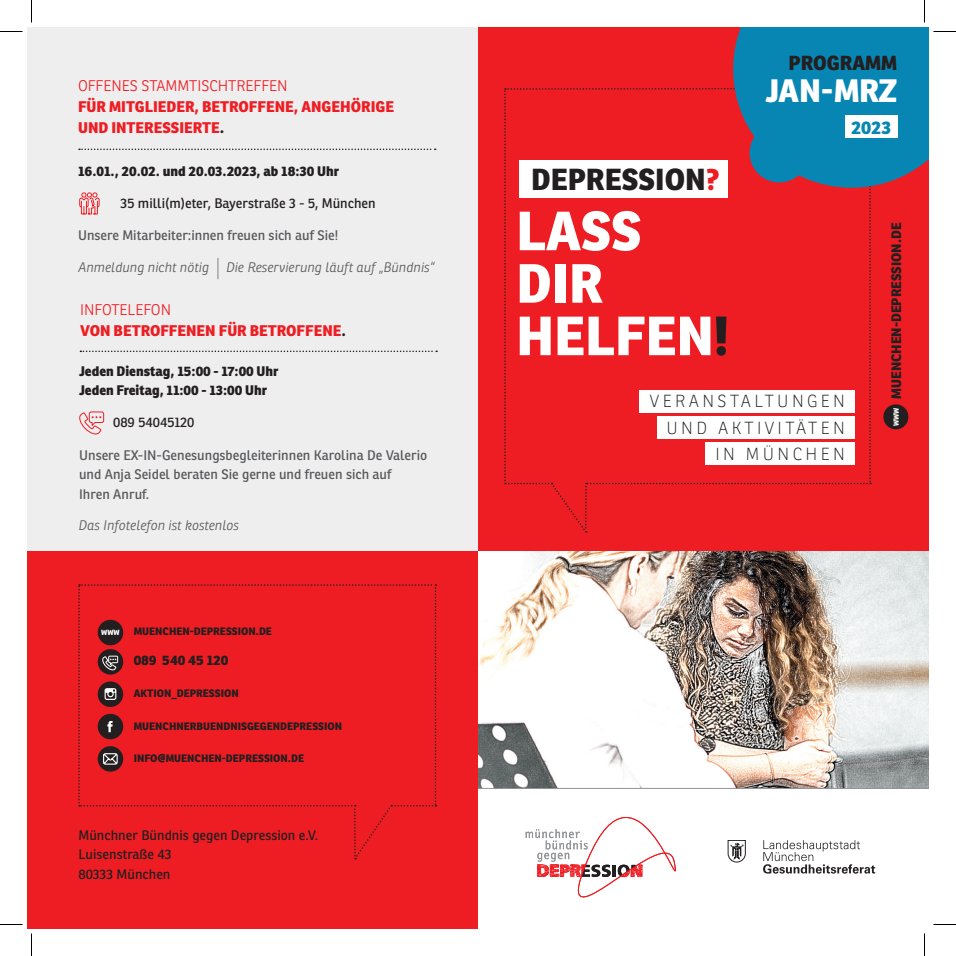
<style>
.page{position:relative;width:956px;height:956px;background:#fff}
.page>*{position:absolute;margin:0;border:0;box-sizing:border-box;transform-origin:0 0}
.t1{font:800 53.55px/52.5px "Ronnia";color:#fff}
.t2{font:800 31.5px "Ronnia";letter-spacing:-.02em;color:#fff}
.t3{font:800 29.55px "Ronnia";color:#231f20}
.t4{font:800 19.8px "Ronnia";color:#231f20}
.t5{font:800 18px "Ronnia";color:#0786b4}
.t6{font:100 16.95px/26.5px "Ronnia";letter-spacing:.2em;color:#231f20;text-align:right}
.t7{font:800 15px/21px "Ronnia";color:#ee1d23}
.t8{font:300 15px "Ronnia";color:#ee1d23}
.t9{font:13.5px/19.5px "Ronnia Basic Rg";color:#57585a}
.t10{font:13.5px/19.5px "Ronnia Basic Rg";color:#231f20}
.t11{font:800 13.5px/19.5px "Ronnia";color:#231f20}
.t12{font:italic 300 13.5px "Ronnia";color:#57585a}
.t13{font:800 13.35px "Ronnia";color:#231f20}
.t14{font:800 10.5px "Ronnia";color:#231f20}
.t15{font:800 7.2px "Ronnia";color:#fff}
.s1{color:#231f20}
.s2{font-weight:300}
.s3{color:#ee1d23}
</style>
<div class="page">
<img style="left:478px;top:551px;width:451px;height:237px">
<hr style="left:425px;top:788px;width:504px;height:1px;background:#939598">
<div style="left:27px;top:27px;width:451px;height:729px;background:#eeeeef"></div>
<svg style="left:525px;top:816px;width:151px;height:82px"></svg>
<svg style="left:728px;top:840px;width:18px;height:22px"></svg>
<svg style="left:763px;top:840px;width:112px;height:34px"></svg>
<svg style="left:79px;top:149px;width:357px;height:1px"></svg>
<div style="left:478px;top:27px;width:451px;height:524px;background:#ee1d23"></div>
<svg style="left:218px;top:258px;width:1px;height:21px"></svg>
<svg style="left:79px;top:192px;width:21px;height:23px"></svg>
<svg style="left:80px;top:351px;width:357px;height:1px"></svg>
<svg style="left:79px;top:411px;width:25px;height:24px"></svg>
<div style="left:27px;top:551px;width:451px;height:378px;background:#ee1d23"></div>
<svg style="left:78px;top:584px;width:358px;height:275px"></svg>
<svg style="left:0;top:31px;width:22px;height:1px"></svg>
<svg style="left:0;top:924px;width:22px;height:1px"></svg>
<svg style="left:933px;top:924px;width:23px;height:1px"></svg>
<svg style="left:31px;top:0;width:1px;height:23px"></svg>
<svg style="left:31px;top:933px;width:1px;height:23px"></svg>
<svg style="left:504px;top:0;width:452px;height:532px"></svg>
<svg style="left:924px;top:933px;width:1px;height:23px"></svg>
<p class="t8" style="left:78px;top:76px;width:211px">OFFENES STAMMTISCHTREFFEN</p>
<p class="t7" style="left:78px;top:96px;width:318px">FÜR MITGLIEDER, BETROFFENE, ANGEHÖRIGE<br>UND INTERESSIERTE<span class="s1">.</span></p>
<p class="t11" style="left:78px;top:161px;width:262px">16.01., 20.02. und 20.03.2023, ab 18:30 Uhr</p>
<p class="t10" style="left:121px;top:193px;width:257px">35 milli(m)eter, Bayerstraße 3 - 5, München</p>
<p class="t9" style="left:78px;top:225px;width:262px">Unsere Mitarbeiter:innen freuen sich auf Sie!</p>
<p class="t12" style="left:78px;top:259px;width:132px">Anmeldung nicht nötig</p>
<p class="t12" style="left:226px;top:259px;width:210px">Die Reservierung läuft auf „Bündnis“</p>
<p class="t7" style="left:80px;top:299px;width:267px"><span class="s2">INFOTELEFON<br></span>VON BETROFFENEN FÜR BETROFFENE<span class="s1">.</span></p>
<p class="t11" style="left:79px;top:361px;width:201px">Jeden Dienstag, 15:00 - 17:00 Uhr<br>Jeden Freitag, 11:00 - 13:00 Uhr</p>
<p class="t10" style="left:113px;top:413px;width:83px">089 54045120</p>
<p class="t9" style="left:79px;top:445px;width:350px">Unsere EX-IN-Genesungsbegleiterinnen Karolina De Valerio und Anja Seidel beraten Sie gerne und freuen sich auf<br>Ihren Anruf.</p>
<p class="t12" style="left:78px;top:517px;width:162px">Das Infotelefon ist kostenlos</p>
<p class="t15" style="left:101px;top:628px;width:20px">WWW</p>
<p class="t14" style="left:134px;top:624px;width:140px">MUENCHEN-DEPRESSION.DE</p>
<p class="t11" style="left:134px;top:650px;width:96px">089 540 45 120</p>
<p class="t14" style="left:134px;top:686px;width:107px">AKTION_DEPRESSION</p>
<p class="t14" style="left:134px;top:719px;width:210px">MUENCHNERBUENDNISGEGENDEPRESSION</p>
<p class="t14" style="left:134px;top:751px;width:172px">INFO@MUENCHEN-DEPRESSION.DE</p>
<p class="t10" style="left:79px;top:825px;width:241px">Münchner Bündnis gegen Depression e.V.<br>Luisenstraße 43<br>80333 München</p>
<h3 class="t3" style="left:531px;top:160px;width:190px">DEPRESSION<span class="s3">?</span></h3>
<h3 class="t4" style="left:789px;top:50px;width:110px">PROGRAMM</h3>
<h2 class="t2" style="left:766px;top:70px;width:133px">JAN-MRZ</h2>
<h3 class="t5" style="left:851px;top:116px;width:41px">2023</h3>
<h1 class="t1" style="left:516px;top:204px;width:214px">LASS<br>DIR<br>HELFEN<span class="s1">!</span></h1>
<p class="t6" style="left:650px;top:388px;width:196px">VERANSTALTUNGEN<br>UND AKTIVITÄTEN<br>IN MÜNCHEN</p>
<p class="t13" style="left:888px;top:399px;width:178px;rotate:-90deg">MUENCHEN-DEPRESSION.DE</p>
<p class="t15" style="left:891px;top:426px;width:20px;rotate:-90deg">WWW</p>
</div>
